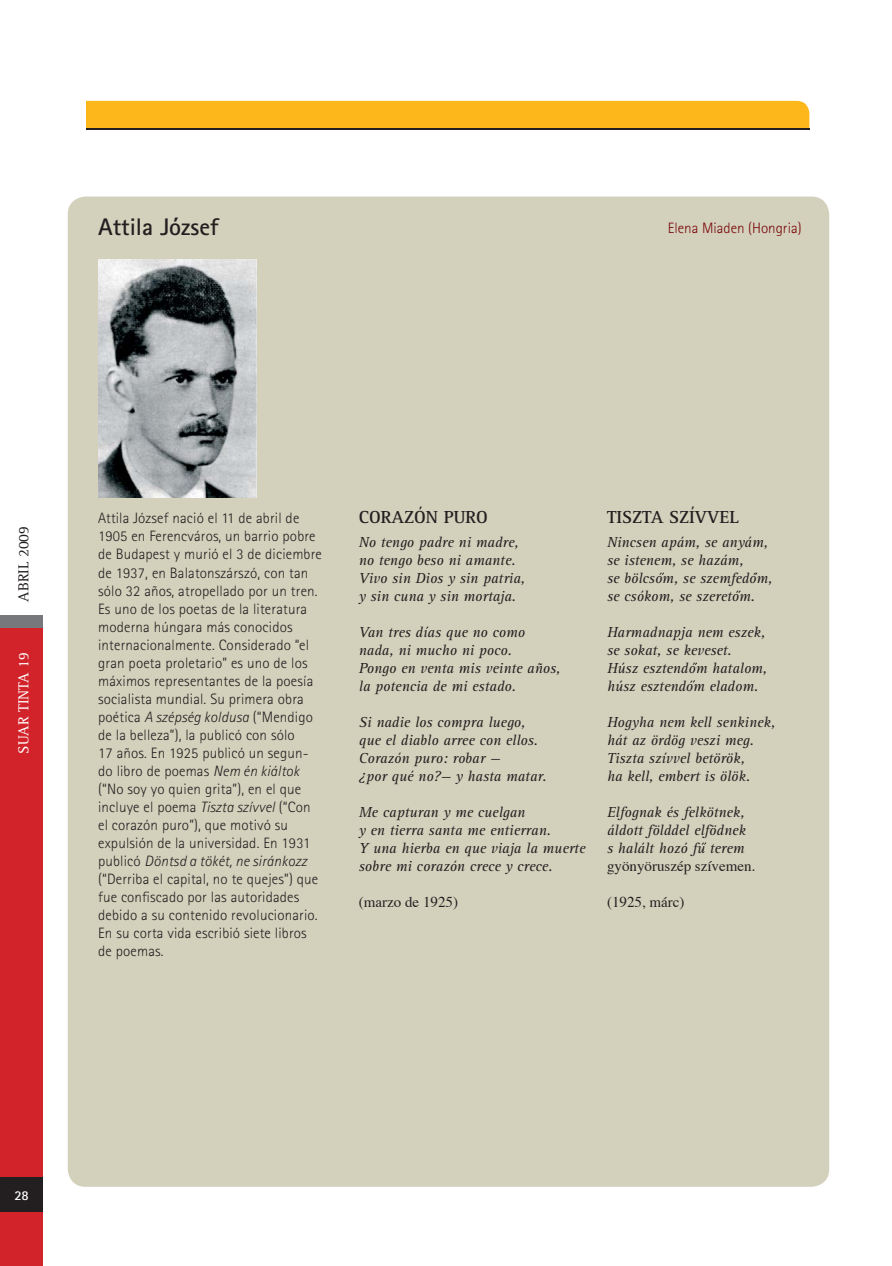
<style>
.page{position:relative;width:892px;height:1266px;background:#fff}
.page>*{position:absolute;margin:0;border:0;box-sizing:border-box;transform-origin:0 0}
.t1{font:700 24px "Rotis Sans Serif";color:#231f20}
.t2{font:700 18px "Rotis Serif";color:#231f20}
.t3{font:300 15px/18px "Rotis Sans Serif";letter-spacing:.01em;color:#231f20}
.t4{font:italic 15px/18px "Rotis Serif";color:#231f20}
.t5{font:15px "Times";color:#231f20}
.t6{font:300 15px "Rotis Sans Serif";color:#790507}
.t7{font:15px "Rotis Serif";color:#fff}
.t8{font:15px "Rotis Serif";color:#231f20}
.t9{font:700 13.5px "Rotis Sans Serif";color:#fff}
.s1{font-style:italic}
</style>
<div class="page">
<div style="left:0;top:615px;width:43px;height:21px;background:#77787b"></div>
<div style="left:0;top:628px;width:43px;height:637px;background:#d2232a"></div>
<div style="left:0;top:1177px;width:43px;height:34px;background:#231f20"></div>
<div style="left:86px;top:101px;width:723px;height:27px;background:#fdb71b"></div>
<div style="left:68px;top:196px;width:761px;height:990px;background:#d3d1bc;border-radius:18px"></div>
<img style="left:98px;top:260px;width:159px;height:237px">
<hr style="left:86px;top:128px;width:723px;height:2px;background:#231f20">
<h1 class="t1" style="left:98px;top:219px;width:122px">Attila József</h1>
<p class="t6" style="left:668px;top:222px;width:135px">Elena Miaden (Hongria)</p>
<p class="t8" style="left:18px;top:601px;width:77px;rotate:-90deg">ABRIL 2009</p>
<p class="t7" style="left:18px;top:753px;width:103px;rotate:-90deg">SUAR TINTA 19</p>
<p class="t3" style="left:98px;top:511px;width:225px">Attila József nació el 11 de abril de 1905 en Ferencváros, un barrio pobre de Budapest y murió el 3 de diciembre de 1937, en Balatonszárszó, con tan sólo 32 años, atropellado por un tren.<br>Es uno de los poetas de la literatura moderna húngara más conocidos internacionalmente. Considerado “el gran poeta proletario” es uno de los máximos representantes de la poesía socialista mundial. Su primera obra poética <span class="s1">A szépség koldusa</span> (“Mendigo de la belleza”), la publicó con sólo<br>17 años. En 1925 publicó un segun&shy;do libro de poemas <span class="s1">Nem én kiáltok </span>(“No soy yo quien grita”), en el que incluye el poema <span class="s1">Tiszta szívvel</span> (“Con el corazón puro”), que motivó su expulsión de la universidad. En 1931 publicó <span class="s1">Döntsd a tökét, ne siránkozz </span>(“Derriba el capital, no te quejes”) que fue confiscado por las autoridades debido a su contenido revolucionario.<br>En su corta vida escribió siete libros de poemas.</p>
<p class="t2" style="left:359px;top:510px;width:130px">CORAZÓN PURO</p>
<p class="t4" style="left:359px;top:534px;width:168px">No tengo padre ni madre, no tengo beso ni amante.<br>Vivo sin Dios y sin patria, y sin cuna y sin mortaja.</p>
<p class="t4" style="left:359px;top:624px;width:203px">Van tres días que no como nada, ni mucho ni poco.<br>Pongo en venta mis veinte años, la potencia de mi estado.</p>
<p class="t4" style="left:359px;top:714px;width:189px">Si nadie los compra luego, que el diablo arree con ellos.<br>Corazón puro: robar —<br>¿por qué no?— y hasta matar.</p>
<p class="t4" style="left:359px;top:804px;width:228px">Me capturan y me cuelgan<br>y en tierra santa me entierran.<br>Y una hierba en que viaja la muerte sobre mi corazón crece y crece.</p>
<p class="t5" style="left:359px;top:895px;width:101px">(marzo de 1925)</p>
<p class="t2" style="left:607px;top:510px;width:134px">TISZTA SZÍVVEL</p>
<p class="t4" style="left:607px;top:534px;width:167px">Nincsen apám, se anyám, se istenem, se hazám,<br>se bölcsóm, se szemfedóm, se csókom, se szeretóm.</p>
<p class="t4" style="left:607px;top:624px;width:162px">Harmadnapja nem eszek, se sokat, se keveset.<br>Húsz esztendóm hatalom, húsz esztendóm eladom.</p>
<p class="t4" style="left:607px;top:714px;width:170px">Hogyha nem kell senkinek, hát az ördög veszi meg.<br>Tiszta szívvel betörök,<br>ha kell, embert is ölök.</p>
<p class="t4" style="left:607px;top:804px;width:140px;text-align:justify">Elfognak és felkötnek, áldott földdel elfödnek s halált hozó fú terem</p>
<p class="t5" style="left:607px;top:859px;width:150px">gyönyöruszép szívemen.</p>
<p class="t5" style="left:607px;top:895px;width:79px">(1925, márc)</p>
<p class="t9" style="left:14px;top:1190px;width:16px">28</p>
</div>
